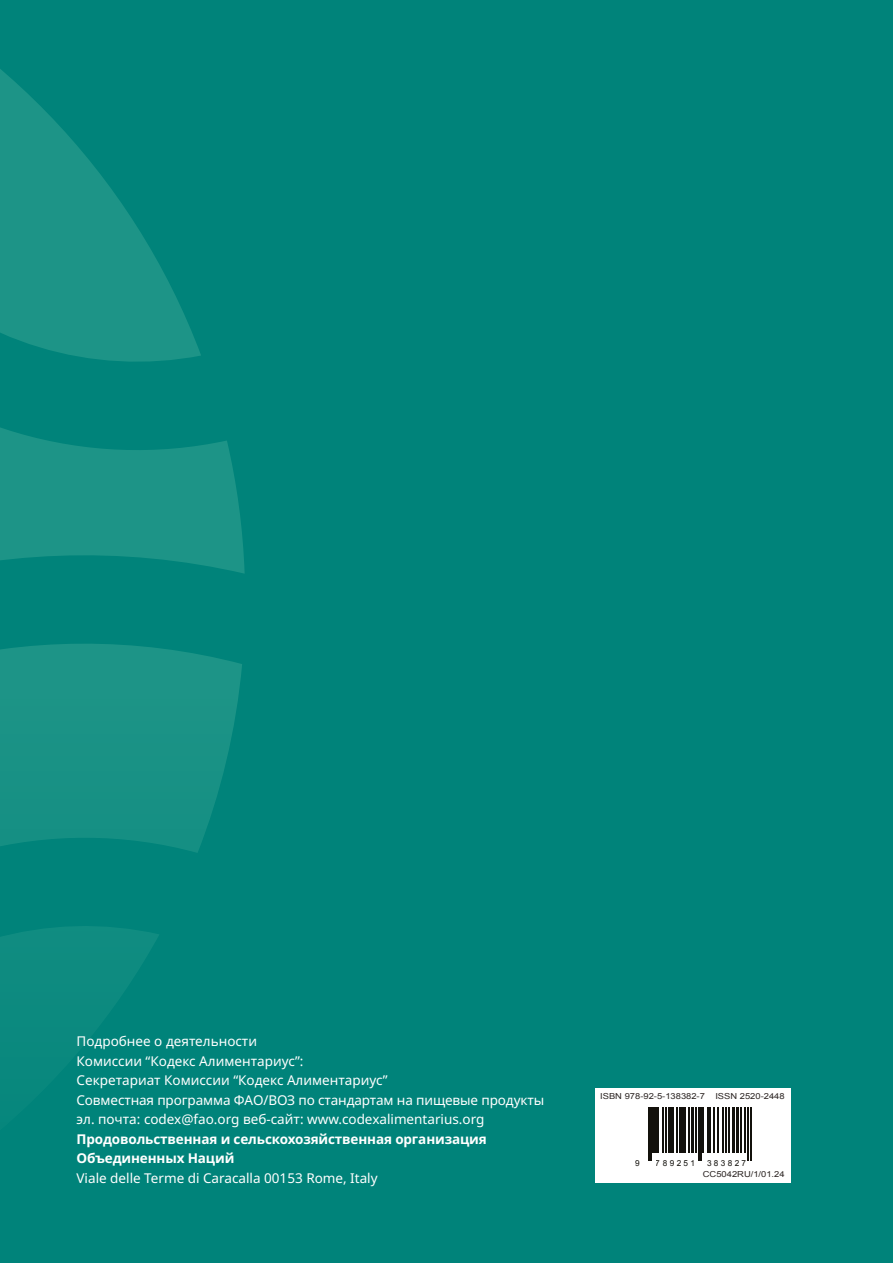
<style>
.page{position:relative;width:893px;height:1263px;background:#00837a}
.page>*{position:absolute;margin:0;border:0;box-sizing:border-box;transform-origin:0 0}
.t1{font:13.5px/19.5px "Noto Sans";color:#fff}
.t2{font:700 13.5px/19.5px "Noto Sans";letter-spacing:-.01em;color:#fff}
.t3{font:8.25px "Arial";color:#2b2422;scale:1.13 1}
.t4{font:8.25px "Arial";letter-spacing:.28em;color:#13110c}
</style>
<div class="page">
<svg style="left:0;top:427px;width:245px;height:147px;fill:#1d9487"></svg>
<svg style="left:0;top:644px;width:242px;height:209px;background:#169083"></svg>
<svg style="left:0;top:926px;width:159px;height:116px;fill:#0d8a80"></svg>
<svg style="left:0;top:69px;width:201px;height:293px;fill:#1d9487"></svg>
<div style="left:595px;top:1089px;width:196px;height:94px;background:#fff"></div>
<hr style="left:648px;top:1107px;width:1px;height:53px;background:#13110c">
<hr style="left:650px;top:1107px;width:1px;height:53px;background:#13110c">
<hr style="left:652px;top:1107px;width:4px;height:45px;background:#13110c">
<hr style="left:657px;top:1107px;width:2px;height:45px;background:#13110c">
<hr style="left:662px;top:1107px;width:1px;height:45px;background:#13110c">
<hr style="left:665px;top:1107px;width:1px;height:45px;background:#13110c">
<hr style="left:669px;top:1107px;width:1px;height:45px;background:#13110c">
<hr style="left:671px;top:1107px;width:3px;height:45px;background:#13110c">
<hr style="left:676px;top:1107px;width:1px;height:45px;background:#13110c">
<hr style="left:679px;top:1107px;width:3px;height:45px;background:#13110c">
<hr style="left:683px;top:1107px;width:3px;height:45px;background:#13110c">
<hr style="left:688px;top:1107px;width:1px;height:45px;background:#13110c">
<hr style="left:691px;top:1107px;width:3px;height:45px;background:#13110c">
<hr style="left:696px;top:1107px;width:1px;height:45px;background:#13110c">
<hr style="left:698px;top:1107px;width:1px;height:53px;background:#13110c">
<hr style="left:700px;top:1107px;width:1px;height:53px;background:#13110c">
<hr style="left:702px;top:1107px;width:1px;height:45px;background:#13110c">
<hr style="left:708px;top:1107px;width:1px;height:45px;background:#13110c">
<hr style="left:710px;top:1107px;width:1px;height:45px;background:#13110c">
<hr style="left:713px;top:1107px;width:1px;height:45px;background:#13110c">
<hr style="left:717px;top:1107px;width:2px;height:45px;background:#13110c">
<hr style="left:723px;top:1107px;width:1px;height:45px;background:#13110c">
<hr style="left:725px;top:1107px;width:1px;height:45px;background:#13110c">
<hr style="left:728px;top:1107px;width:1px;height:45px;background:#13110c">
<hr style="left:733px;top:1107px;width:2px;height:45px;background:#13110c">
<hr style="left:736px;top:1107px;width:2px;height:45px;background:#13110c">
<hr style="left:740px;top:1107px;width:1px;height:45px;background:#13110c">
<hr style="left:745px;top:1107px;width:1px;height:45px;background:#13110c">
<hr style="left:748px;top:1107px;width:1px;height:53px;background:#13110c">
<hr style="left:750px;top:1107px;width:1px;height:53px;background:#13110c">
<p class="t1" style="left:77px;top:1032px;width:469px">Подробнее о деятельности<br>Комиссии “Кодекс Алиментариус”:<br>Секретариат Комиссии “Кодекс Алиментариус”<br>Совместная программа ФАО/ВОЗ по стандартам на пищевые продукты эл. почта: codex@fao.org веб-сайт: www.codexalimentarius.org</p>
<p class="t2" style="left:77px;top:1129px;width:412px">Продовольственная и сельскохозяйственная организация<br>Объединенных Наций</p>
<p class="t1" style="left:77px;top:1168px;width:303px">Viale delle Terme di Caracalla 00153 Rome, Italy</p>
<p class="t3" style="left:703px;top:1169px;width:74px">CC5042RU/1/01.24</p>
<p class="t3" style="left:600px;top:1090px;width:94px">ISBN 978-92-5-138382-7</p>
<p class="t3" style="left:715px;top:1090px;width:63px">ISSN 2520-2448</p>
<p class="t4" style="left:635px;top:1157px;width:6px">9</p>
<p class="t4" style="left:656px;top:1157px;width:41px">789251</p>
<p class="t4" style="left:707px;top:1157px;width:41px">383827</p>
</div>
